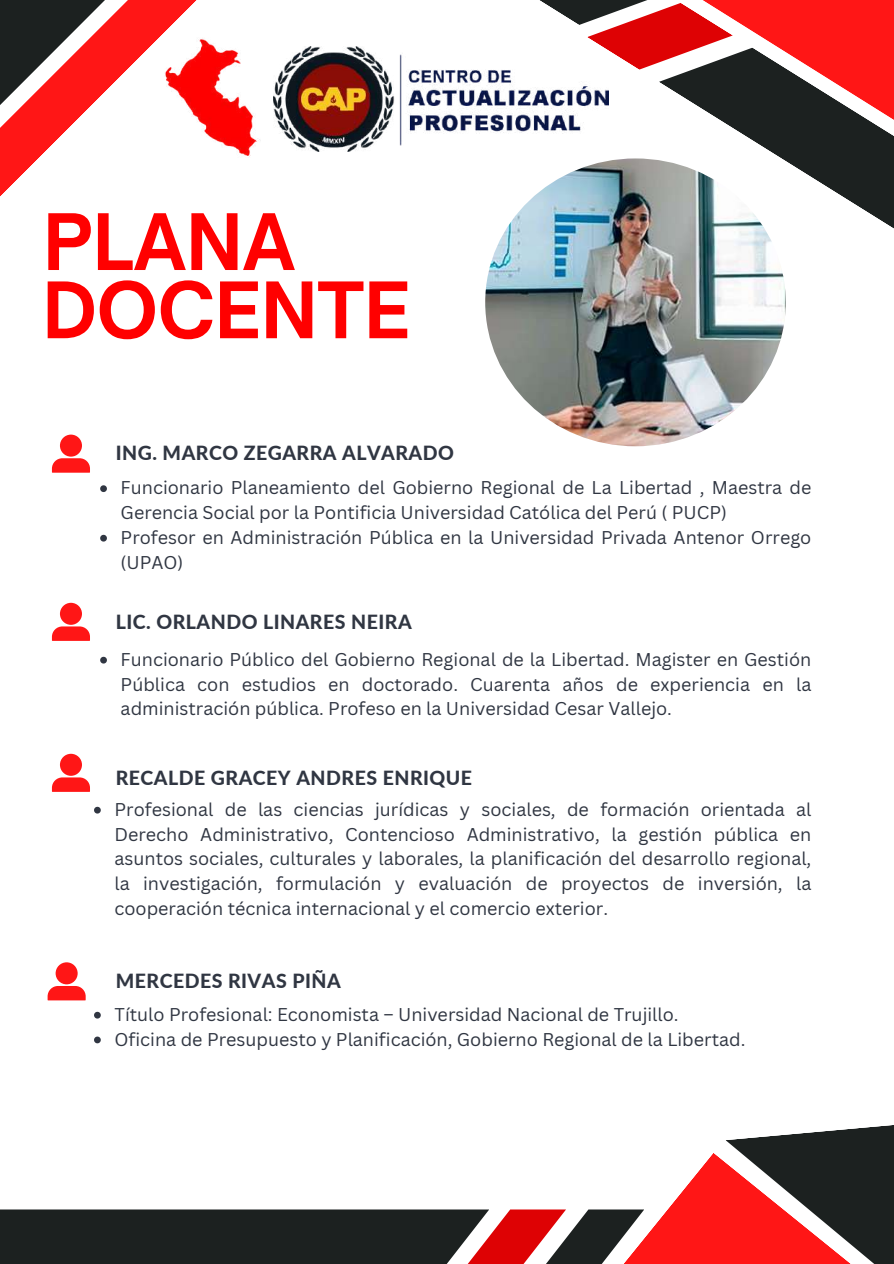
<style>
.page{position:relative;width:894px;height:1264px;background:#fff}
.page>*{position:absolute;margin:0;border:0;box-sizing:border-box;transform-origin:0 0}
.t1{font:700 74.4px/68.2px "Open Sauce One";color:#f00}
.t2{font:800 19.5px "Lato";letter-spacing:.025em;color:#303642}
.t3{font:18px/24.8px "Canva Sans";color:#303642}
</style>
<div class="page">
<div style="left:0;top:1209px;width:489px;height:54px;background:#1c2120"></div>
<svg style="left:672px;top:143px;width:221px;height:250px"></svg>
<svg style="left:0;top:0;width:197px;height:197px"></svg>
<svg style="left:454px;top:1125px;width:439px;height:138px"></svg>
<svg style="left:0;top:0;width:157px;height:172px"></svg>
<svg style="left:540px;top:0;width:353px;height:143px"></svg>
<img style="left:164px;top:36px;width:97px;height:122px">
<img style="left:273px;top:47px;width:335px;height:104px">
<img style="left:485px;top:158px;width:300px;height:288px;border-radius:50%">
<svg style="left:52px;top:434px;width:38px;height:38px"></svg>
<svg style="left:52px;top:603px;width:38px;height:38px"></svg>
<svg style="left:52px;top:753px;width:38px;height:38px"></svg>
<svg style="left:48px;top:962px;width:38px;height:38px"></svg>
<svg style="left:100px;top:485px;width:7px;height:7px"></svg>
<svg style="left:100px;top:535px;width:7px;height:6px"></svg>
<svg style="left:100px;top:656px;width:7px;height:7px"></svg>
<svg style="left:94px;top:806px;width:7px;height:7px"></svg>
<svg style="left:94px;top:1011px;width:7px;height:7px"></svg>
<svg style="left:94px;top:1036px;width:7px;height:7px"></svg>
<h1 class="t1" style="left:43px;top:207px;width:369px">PLANA<br>DOCENTE</h1>
<p class="t2" style="left:116px;top:441px;width:339px">ING. MARCO ZEGARRA ALVARADO</p>
<p class="t3" style="left:121px;top:475px;width:692px">Funcionario Planeamiento del Gobierno Regional de La Libertad , Maestra de Gerencia Social por la Pontificia Universidad Católica del Perú ( PUCP)<br>Profesor en Administración Pública en la Universidad Privada Antenor Orrego (UPAO)</p>
<p class="t2" style="left:116px;top:609px;width:297px">LIC. ORLANDO LINARES NEIRA</p>
<p class="t3" style="left:121px;top:646px;width:692px;text-align:justify">Funcionario Público del Gobierno Regional de la Libertad. Magister en Gestión Pública con estudios en doctorado. Cuarenta años de experiencia en la administración pública. Profeso en la Universidad Cesar Vallejo.</p>
<p class="t2" style="left:116px;top:766px;width:358px">RECALDE GRACEY ANDRES ENRIQUE</p>
<p class="t3" style="left:114px;top:796px;width:698px;text-align:justify">Profesional de las ciencias jurídicas y sociales, de formación orientada al Derecho Administrativo, Contencioso Administrativo, la gestión pública en asuntos sociales, culturales y laborales, la planificación del desarrollo regional, la investigación, formulación y evaluación de proyectos de inversión, la cooperación técnica internacional y el comercio exterior.</p>
<p class="t2" style="left:116px;top:968px;width:226px">MERCEDES RIVAS PIÑA</p>
<p class="t3" style="left:114px;top:1001px;width:632px">Título Profesional: Economista – Universidad Nacional de Trujillo.<br>Oficina de Presupuesto y Planificación, Gobierno Regional de la Libertad.</p>
</div>
